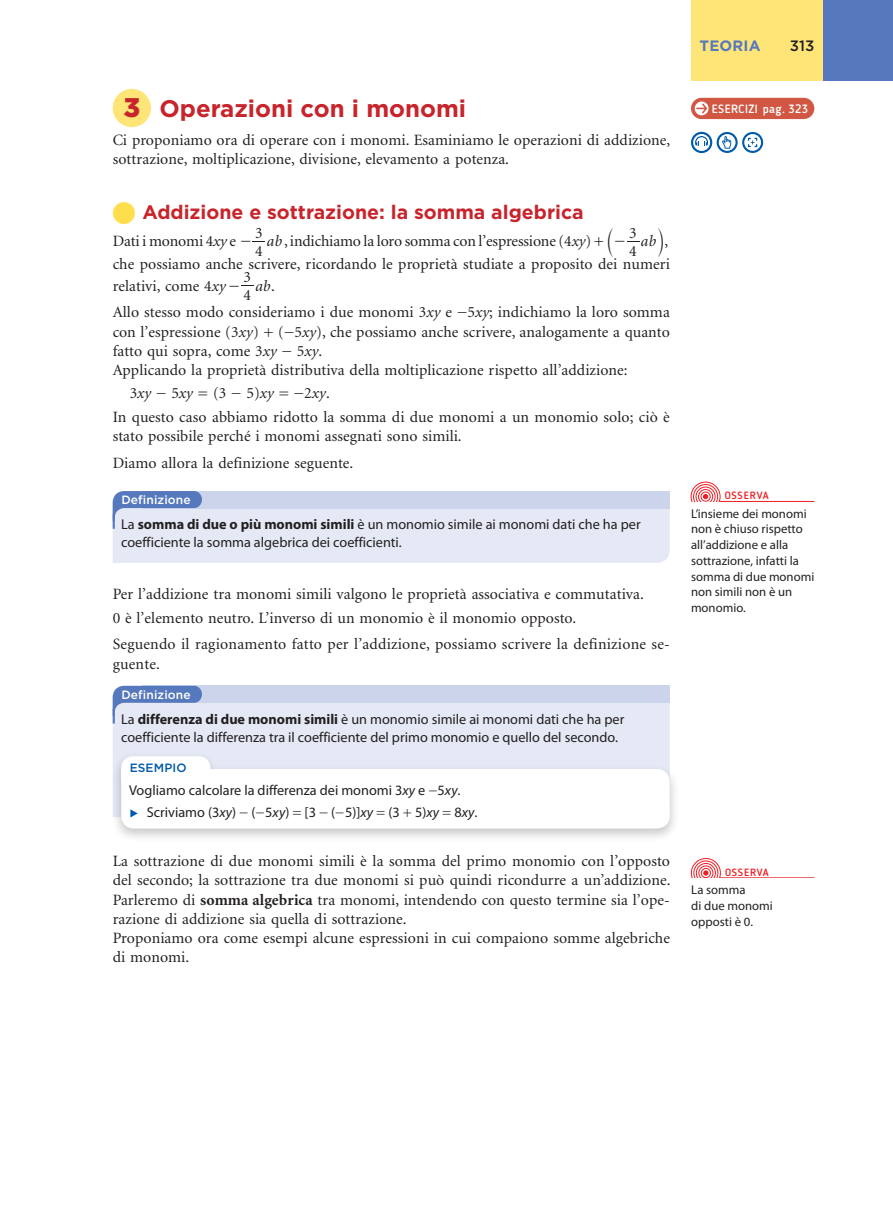
<style>
.page{position:relative;width:893px;height:1212px;background:#fff}
.page>*{position:absolute;margin:0;border:0;box-sizing:border-box;transform-origin:0 0}
.t1{font:900 27px "Gotham";color:#c8242b}
.t2{font:700 24px "Gotham";color:#c8242b}
.t3{font:700 19.5px "Gotham";color:#c8242b}
.t4{font:15.75px/19px "Minion";letter-spacing:.005em;color:#231f20}
.t5{font:italic 15.75px "Minion";color:#231f20}
.t6{font:700 15px "Gotham";letter-spacing:.01em;color:#5679bd}
.t7{font:500 15px "Gotham";color:#231f20}
.t8{font:14.25px/18px "Myriad Pro";color:#231f20}
.t9{font:12.75px/15.8px "Myriad Pro";color:#231f20}
.t10{font:500 12px "Gotham";letter-spacing:.01em;color:#fff}
.t11{font:500 12px "Blogger Sans";letter-spacing:.035em;color:#fff}
.t12{font:500 12px "Gotham";letter-spacing:.01em;color:#015aaa}
.t13{font:500 10.5px "Blogger Sans";letter-spacing:.07em;color:#ee1d23}
.s1{color:#ffde4e}
.s2{font-style:italic}
.s3{font-family:"MM Century Old"}
.s4{font-family:"MM Century Old";font-size:15px}
.s5{font-family:"MM Variable A"}
.s6{font-family:"MM Variable A";font-style:normal}
.s7{font-style:normal}
.s8{font-weight:700}
.s9{font-family:"MM Century Old";font-size:13.5px}
.s10{color:#015aaa}
</style>
<div class="page">
<div style="left:691px;top:0;width:191px;height:81px;background:#ffe578"></div>
<div style="left:823px;top:0;width:70px;height:81px;background:#5679bd"></div>
<svg style="left:253px;top:241px;width:12px;height:1px"></svg>
<svg style="left:627px;top:241px;width:12px;height:1px"></svg>
<svg style="left:113px;top:491px;width:557px;height:72px;background:#d9e0f0"></svg>
<div style="left:113px;top:703px;width:557px;height:48px;background:#e4e9f5"></div>
<div style="left:112px;top:751px;width:567px;height:91px;background:#231f20;opacity:.25"></div>
<svg style="left:121px;top:756px;width:549px;height:72px"></svg>
<div style="left:142px;top:686px;width:528px;height:17px;background:#ccd4eb"></div>
<svg style="left:113px;top:686px;width:89px;height:37px;background:#a3b5db"></svg>
<div style="left:113px;top:89px;width:38px;height:38px;background:#ffe578;border-radius:50%"></div>
<div style="left:691px;top:98px;width:123px;height:21px;background:#d15743;border-radius:11px"></div>
<svg style="left:695px;top:102px;width:13px;height:13px"></svg>
<svg style="left:691px;top:132px;width:72px;height:21px"></svg>
<div style="left:691px;top:482px;width:29px;height:29px;border:1px solid #ee1d23;border-radius:50%"></div>
<div style="left:693px;top:484px;width:25px;height:25px;border:1px solid #ee1d23;border-radius:50%"></div>
<div style="left:696px;top:487px;width:19px;height:19px;border:1px solid #ee1d23;border-radius:50%"></div>
<div style="left:698px;top:489px;width:15px;height:15px;border:1px solid #ee1d23;border-radius:50%"></div>
<div style="left:701px;top:492px;width:9px;height:9px;border:1px solid #ee1d23;border-radius:50%"></div>
<svg style="left:703px;top:494px;width:5px;height:5px"></svg>
<hr style="left:719px;top:501px;width:95px;height:1px;background:#ee1d23">
<div style="left:691px;top:502px;width:123px;height:114px;background:#fff"></div>
<div style="left:691px;top:858px;width:30px;height:30px;border:1px solid #ee1d23;border-radius:50%"></div>
<div style="left:693px;top:860px;width:25px;height:25px;border:1px solid #ee1d23;border-radius:50%"></div>
<div style="left:696px;top:863px;width:20px;height:20px;border:1px solid #ee1d23;border-radius:50%"></div>
<div style="left:698px;top:865px;width:15px;height:15px;border:1px solid #ee1d23;border-radius:50%"></div>
<div style="left:701px;top:868px;width:10px;height:10px;border:1px solid #ee1d23;border-radius:50%"></div>
<svg style="left:703px;top:870px;width:5px;height:5px"></svg>
<hr style="left:720px;top:877px;width:95px;height:1px;background:#ee1d23">
<div style="left:691px;top:878px;width:124px;height:52px;background:#fff"></div>
<p class="t6" style="left:699px;top:37px;width:63px">TEORIA</p>
<p class="t7" style="left:790px;top:37px;width:26px">313</p>
<h1 class="t1" style="left:123px;top:91px;width:18px">3</h1>
<p class="t11" style="left:712px;top:102px;width:98px">ESERCIZI pag. 323</p>
<h2 class="t2" style="left:159px;top:94px;width:308px">Operazioni con i monomi</h2>
<p class="t4" style="left:113px;top:131px;width:559px">Ci proponiamo ora di operare con i monomi. Esaminiamo le operazioni di addizione, sottrazione, moltiplicazione, divisione, elevamento a potenza.</p>
<p class="t3" style="left:113px;top:200px;width:473px"><span class="s1">●</span> Addizione e sottrazione: la somma algebrica</p>
<p class="t4" style="left:113px;top:232px;width:514px">Dati i monomi 4<span class="s2">xy</span> e <span class="s3">-</span> , indichiamo la loro somma con l’espressione (4<span class="s2">xy</span>) <span class="s4">+</span> <span class="s5">b</span><span class="s3">-</span></p>
<p class="t4" style="left:255px;top:224px;width:9px">3</p>
<p class="t5" style="left:641px;top:234px;width:29px">ab<span class="s6">l</span><span class="s7">,</span></p>
<p class="t4" style="left:113px;top:218px;width:559px;line-height:30.5px;text-indent:516px">3<br>che possiamo anche scrivere, ricordando le proprietà studiate a proposito dei numeri</p>
<p class="t4" style="left:113px;top:277px;width:128px">relativi, come 4<span class="s2">xy</span> <span class="s3">-</span></p>
<p class="t5" style="left:255px;top:278px;width:21px">ab<span class="s7">.</span></p>
<p class="t5" style="left:267px;top:234px;width:17px">ab</p>
<p class="t4" style="left:255px;top:242px;width:9px">4</p>
<p class="t4" style="left:629px;top:242px;width:9px">4</p>
<p class="t4" style="left:244px;top:268px;width:9px">3</p>
<p class="t4" style="left:113px;top:303px;width:559px">Allo stesso modo consideriamo i due monomi 3<span class="s2">xy</span> e <span class="s4">-</span>5<span class="s2">xy</span>; indichiamo la loro somma con l’espressione (3<span class="s2">xy</span>) <span class="s4">+</span> (<span class="s4">-</span>5<span class="s2">xy</span>), che possiamo anche scrivere, analogamente a quanto fatto qui sopra, come 3<span class="s2">xy</span> <span class="s4">-</span> 5<span class="s2">xy</span>.<br>Applicando la proprietà distributiva della moltiplicazione rispetto all’addizione:</p>
<p class="t4" style="left:113px;top:382px;width:559px;line-height:23.4px;text-indent:17px">3<span class="s2">xy</span> <span class="s4">-</span> 5<span class="s2">xy</span> <span class="s4">=</span> (3 <span class="s4">-</span> 5)<span class="s2">xy</span> <span class="s4">= -</span>2<span class="s2">xy</span>.<br>In questo caso abbiamo ridotto la somma di due monomi a un monomio solo; ciò è</p>
<p class="t4" style="left:113px;top:423px;width:351px;line-height:26.8px">stato possibile perché i monomi assegnati sono simili.<br>Diamo allora la definizione seguente.</p>
<p class="t4" style="left:244px;top:286px;width:9px">4</p>
<p class="t10" style="left:121px;top:493px;width:71px">Definizione</p>
<p class="t8" style="left:121px;top:515px;width:521px">La <span class="s8">somma di due o più monomi simili</span> è un monomio simile ai monomi dati che ha per coefficiente la somma algebrica dei coefficienti.</p>
<p class="t4" style="left:113px;top:583px;width:533px;line-height:23.4px">Per l’addizione tra monomi simili valgono le proprietà associativa e commutativa.<br>0 è l’elemento neutro. L’inverso di un monomio è il monomio opposto.</p>
<p class="t4" style="left:113px;top:635px;width:559px">Seguendo il ragionamento fatto per l’addizione, possiamo scrivere la definizione se‑ guente.</p>
<p class="t10" style="left:121px;top:687px;width:71px">Definizione</p>
<p class="t8" style="left:121px;top:710px;width:505px">La <span class="s8">differenza di due monomi simili</span> è un monomio simile ai monomi dati che ha per coefficiente la differenza tra il coefficiente del primo monomio e quello del secondo.</p>
<p class="t8" style="left:129px;top:778px;width:350px;line-height:22.2px">Vogliamo calcolare la differenza dei monomi 3<span class="s2">xy</span> e <span class="s9">-</span>5<span class="s2">xy</span>.<br><span class="s10">▶</span> Scriviamo (3<span class="s2">xy</span>) <span class="s9">-</span> (<span class="s9">-</span>5<span class="s2">xy</span>) <span class="s9">=</span> [3 <span class="s9">-</span> (<span class="s9">-</span>5)]<span class="s2">xy</span> <span class="s9">=</span> (3 <span class="s9">+</span> 5)<span class="s2">xy</span> <span class="s9">=</span> 8<span class="s2">xy</span>.</p>
<p class="t12" style="left:130px;top:760px;width:58px">ESEMPIO</p>
<p class="t4" style="left:113px;top:852px;width:559px">La sottrazione di due monomi simili è la somma del primo monomio con l’opposto del secondo; la sottrazione tra due monomi si può quindi ricondurre a un’addizione.<br>Parleremo di <span class="s8">somma algebrica</span> tra monomi, intendendo con questo termine sia l’ope‑ razione di addizione sia quella di sottrazione.<br>Proponiamo ora come esempi alcune espressioni in cui compaiono somme algebriche di monomi.</p>
<p class="t13" style="left:725px;top:489px;width:45px">OSSERVA</p>
<p class="t9" style="left:691px;top:505px;width:125px">L’insieme dei monomi non è chiuso rispetto all’addizione e alla sottrazione, infatti la somma di due monomi non simili non è un monomio.</p>
<p class="t13" style="left:725px;top:865px;width:45px">OSSERVA</p>
<p class="t9" style="left:691px;top:882px;width:83px">La somma<br>di due monomi opposti è 0.</p>
</div>
